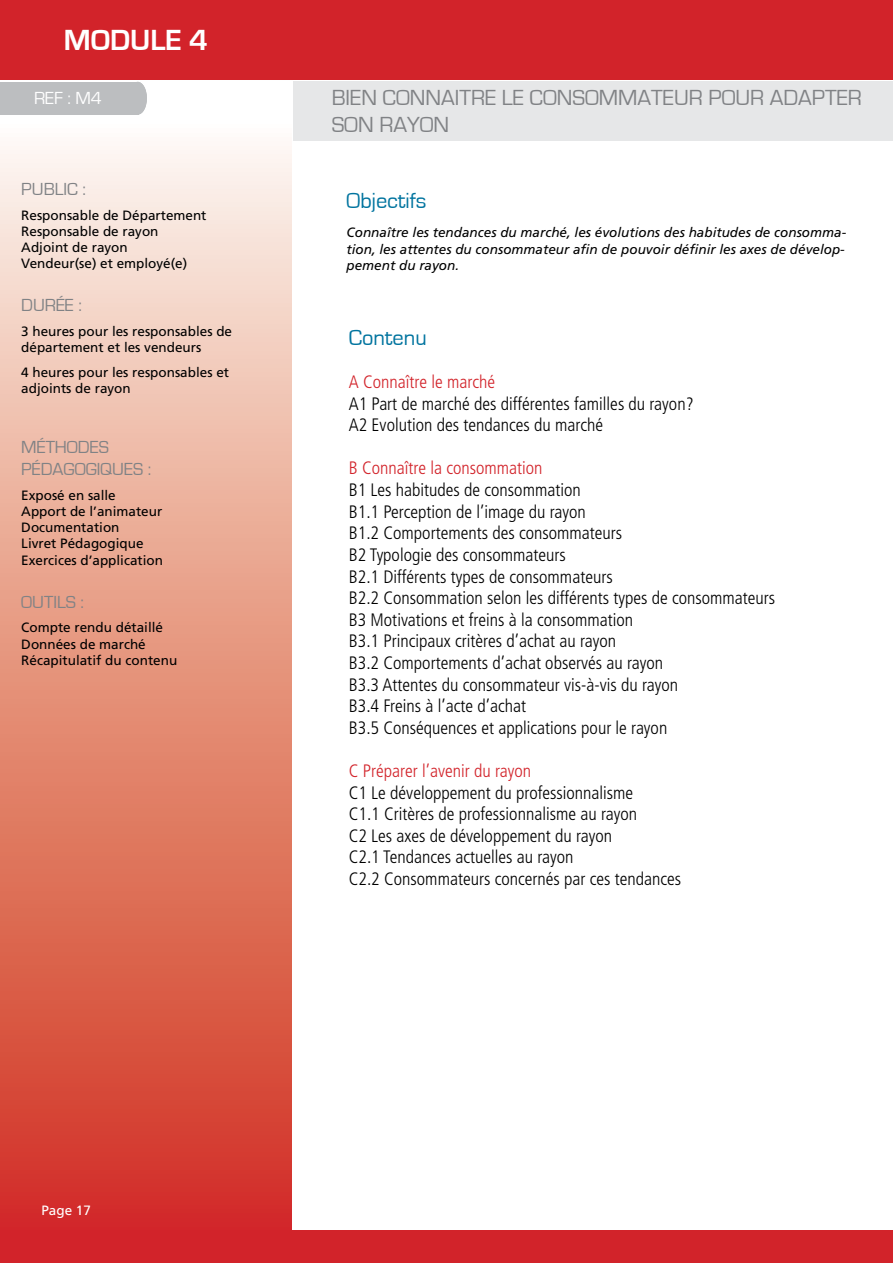
<style>
.page{position:relative;width:893px;height:1263px;background:#fff}
.page>*{position:absolute;margin:0;border:0;box-sizing:border-box;transform-origin:0 0}
.t1{font:700 30px "Eurostile";color:#fff}
.t2{font:22.5px/27px "Eurostile";color:#808285}
.t3{font:22.5px "Eurostile";color:#00749f}
.t4{font:300 condensed 18px/21.6px "Frutiger";color:#000}
.t5{font:300 condensed 18px "Frutiger";color:#d2232a}
.t6{font:18px/21.6px "Eurostile";color:#808285}
.t7{font:18px "Eurostile";color:#fff}
.t8{font:13.5px/16.2px "Frutiger";color:#000}
.t9{font:italic 13.5px/16.2px "Frutiger";color:#000;text-align:justify}
.t10{font:13.5px "Frutiger";color:#fff}
</style>
<div class="page">
<div style="left:0;top:0;width:893px;height:79px;background:#d2232a"></div>
<svg style="left:0;top:146px;width:292px;height:1083px;background:#e5917f"></svg>
<div style="left:0;top:1229px;width:893px;height:34px;background:#d2232a"></div>
<div style="left:293px;top:81px;width:600px;height:59px;background:#e6e7e8"></div>
<div style="left:0;top:82px;width:139px;height:33px;background:#bcbec0"></div>
<div style="left:129px;top:82px;width:18px;height:33px;background:#bcbec0;border-radius:50%"></div>
<h1 class="t1" style="left:64px;top:24px;width:146px">MODULE 4</h1>
<p class="t7" style="left:34px;top:89px;width:69px">REF : M4</p>
<p class="t7" style="left:76px;top:89px;width:45px">xxxxxx</p>
<p class="t6" style="left:21px;top:178px;width:66px">PUBLIC :</p>
<p class="t8" style="left:21px;top:207px;width:187px">Responsable de Département<br>Responsable de rayon<br>Adjoint de rayon<br>Vendeur(se) et employé(e)</p>
<p class="t6" style="left:21px;top:295px;width:62px">DURÉE :</p>
<p class="t8" style="left:21px;top:323px;width:212px">3 heures pour les responsables de département et les vendeurs</p>
<p class="t8" style="left:21px;top:364px;width:209px">4 heures pour les responsables et adjoints de rayon</p>
<p class="t6" style="left:21px;top:437px;width:131px">MÉTHODES<br>PÉDAGOGIQUES :</p>
<p class="t8" style="left:21px;top:487px;width:143px">Exposé en salle<br>Apport de l’animateur<br>Documentation<br>Livret Pédagogique<br>Exercices d’application</p>
<p class="t6" style="left:21px;top:591px;width:64px">OUTILS :</p>
<p class="t8" style="left:21px;top:619px;width:158px">Compte rendu détaillé<br>Données de marché<br>Récapitulatif du contenu</p>
<p class="t2" style="left:332px;top:84px;width:532px">BIEN CONNAITRE LE CONSOMMATEUR POUR ADAPTER<br>SON RAYON</p>
<p class="t3" style="left:347px;top:189px;width:81px">Objectifs</p>
<p class="t9" style="left:347px;top:225px;width:501px">Connaître les tendances du marché, les évolutions des habitudes de consomma&shy;tion, les attentes du consommateur afin de pouvoir définir les axes de dévelop&shy;pement du rayon.</p>
<p class="t3" style="left:349px;top:326px;width:80px">Contenu</p>
<p class="t5" style="left:349px;top:372px;width:148px">A Connaître le marché</p>
<p class="t4" style="left:349px;top:393px;width:346px">A1 Part de marché des différentes familles du rayon?<br>A2 Evolution des tendances du marché</p>
<p class="t5" style="left:349px;top:458px;width:195px">B Connaître la consommation</p>
<p class="t4" style="left:349px;top:479px;width:428px">B1 Les habitudes de consommation<br>B1.1 Perception de l’image du rayon<br>B1.2 Comportements des consommateurs<br>B2 Typologie des consommateurs<br>B2.1 Différents types de consommateurs<br>B2.2 Consommation selon les différents types de consommateurs B3 Motivations et freins à la consommation<br>B3.1 Principaux critères d’achat au rayon<br>B3.2 Comportements d’achat observés au rayon<br>B3.3 Attentes du consommateur vis-à-vis du rayon<br>B3.4 Freins à l’acte d’achat<br>B3.5 Conséquences et applications pour le rayon</p>
<p class="t5" style="left:349px;top:760px;width:184px">C Préparer l’avenir du rayon</p>
<p class="t4" style="left:349px;top:782px;width:334px">C1 Le développement du professionnalisme<br>C1.1 Critères de professionnalisme au rayon<br>C2 Les axes de développement du rayon<br>C2.1 Tendances actuelles au rayon<br>C2.2 Consommateurs concernés par ces tendances</p>
<p class="t10" style="left:41px;top:1203px;width:51px">Page 17</p>
</div>
